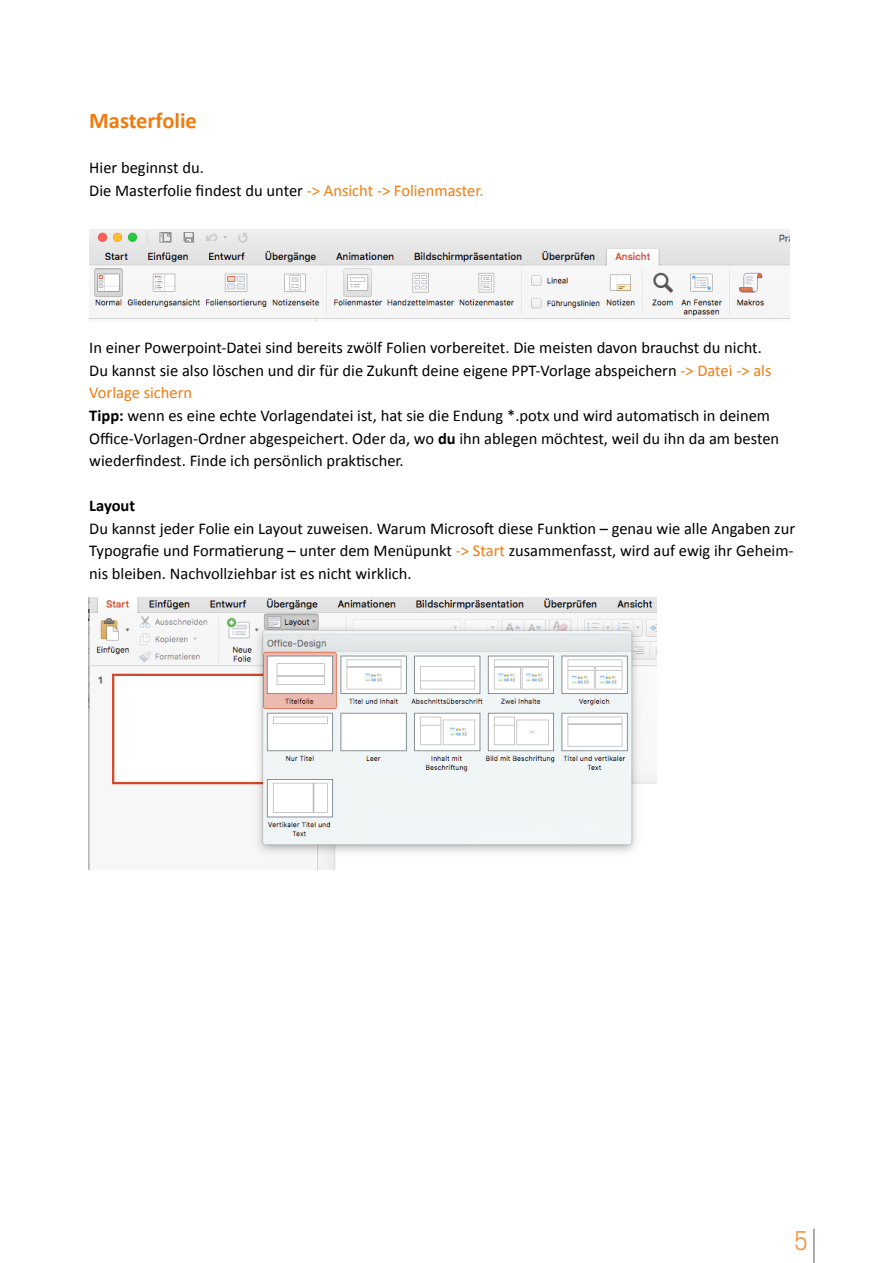
<style>
.page{position:relative;width:893px;height:1263px;background:#fff}
.page>*{position:absolute;margin:0;border:0;box-sizing:border-box;transform-origin:0 0}
.t1{font:27px "Yummo";color:#f49745}
.t2{font:700 22.5px "Calibri";color:#ef7b10}
.t3{font:16.5px/22.5px "Calibri";color:#000}
.t4{font:700 16.5px "Calibri";color:#000}
.s1{color:#ef7b10}
.s2{font-weight:700}
</style>
<div class="page">
<hr style="left:814px;top:1229px;width:1px;height:34px;background:#575756">
<img style="left:89px;top:229px;width:701px;height:92px">
<img style="left:88px;top:597px;width:568px;height:273px">
<h2 class="t2" style="left:89px;top:107px;width:109px">Masterfolie</h2>
<p class="t3" style="left:89px;top:157px;width:396px">Hier beginnst du.<br>Die Masterfolie findest du unter <span class="s1">-&gt; Ansicht -&gt; Folienmaster.</span></p>
<p class="t3" style="left:89px;top:337px;width:691px">In einer Powerpoint-Datei sind bereits zwölf Folien vorbereitet. Die meisten davon brauchst du nicht.<br>Du kannst sie also löschen und dir für die Zukunft deine eigene PPT-Vorlage abspeichern <span class="s1">-&gt; Datei -&gt; als Vorlage sichern<br></span><span class="s2">Tipp:</span> wenn es eine echte Vorlagendatei ist, hat sie die Endung *.potx und wird automatisch in deinem Office-Vorlagen-Ordner abgespeichert. Oder da, wo <span class="s2">du</span> ihn ablegen möchtest, weil du ihn da am besten wiederfindest. Finde ich persönlich praktischer.</p>
<p class="t4" style="left:89px;top:495px;width:47px">Layout</p>
<p class="t3" style="left:89px;top:517px;width:707px;text-align:justify">Du kannst jeder Folie ein Layout zuweisen. Warum Microsoft diese Funktion – genau wie alle Angaben zur Typografie und Formatierung – unter dem Menüpunkt <span class="s1">-&gt; Start</span> zusammenfasst, wird auf ewig ihr Geheim&shy;nis bleiben. Nachvollziehbar ist es nicht wirklich.</p>
<h1 class="t1" style="left:794px;top:1221px;width:16px">5</h1>
</div>
